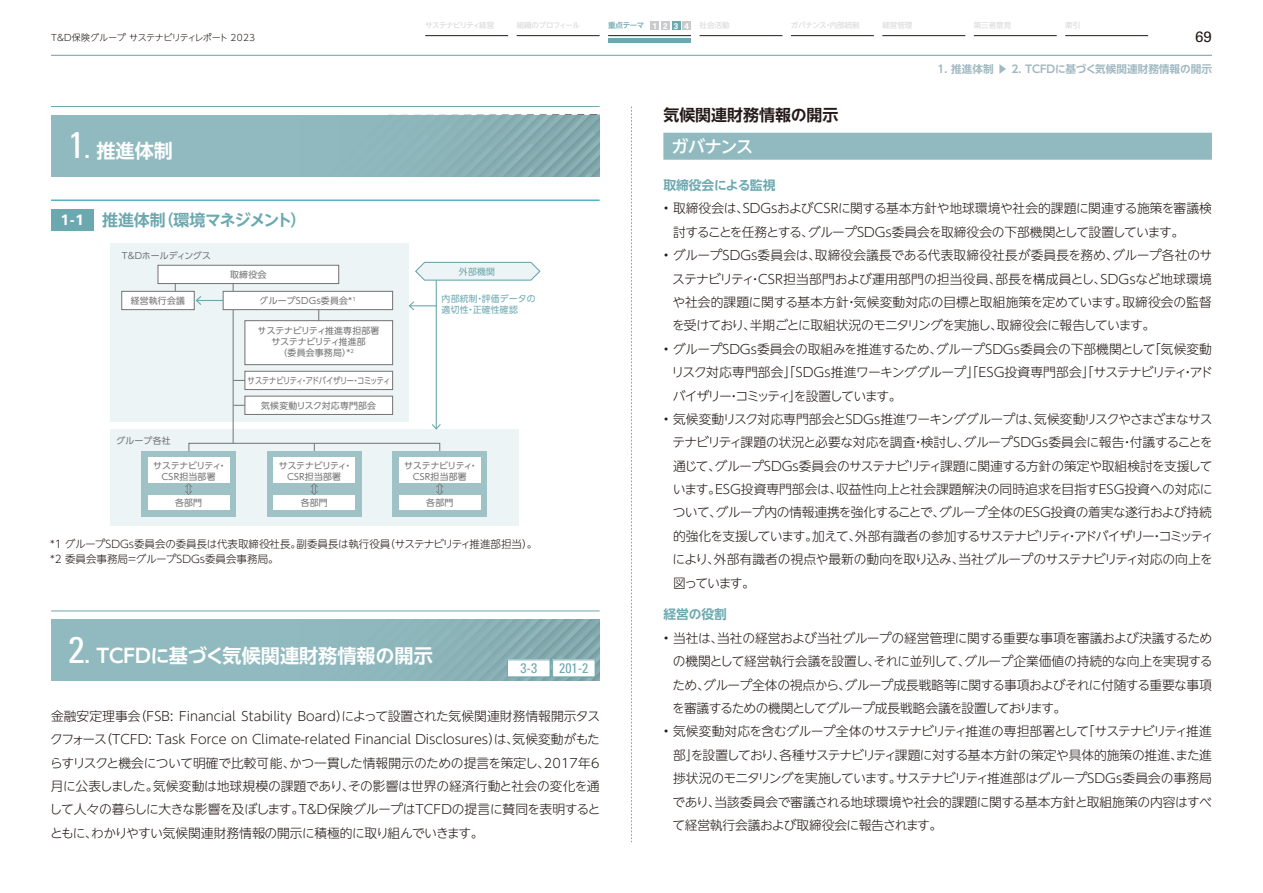
<style>
.page{position:relative;width:1263px;height:893px;background:#fff}
.page>*{position:absolute;margin:0;border:0;box-sizing:border-box;transform-origin:0 0}
.t1{font:700 19.2px "UD Shin Go NT Pro De";color:#fff}
.t2{font:500 16.95px "UD Shin Go NT Pro";letter-spacing:-.05em;color:#fff}
.t3{font:700 15.9px "UD Shin Go NT Pro De";letter-spacing:-.05em;color:#6ca8af}
.t4{font:700 15.9px "UD Shin Go NT Pro De";color:#231916}
.t5{font:15px "Univers LT Pro 55 Roman";color:#231916}
.t6{font:condensed 13.8px "Univers LTCYR 57";color:#6ca8af}
.t7{font:300 12.75px/23.4px "UD Shin Go NT Pro";letter-spacing:-.045em;color:#231916;text-align:justify}
.t8{font:300 12.75px/23.4px "UD Shin Go NT Pro";letter-spacing:-.025em;color:#231916}
.t9{font:700 12.75px "UD Shin Go NT Pro De";letter-spacing:-.005em;color:#6ca8af}
.t10{font:700 10.65px "UD Shin Go NT Pro De";color:#a0b8c1}
.t11{font:300 10.5px/15px "UD Shin Go NT Pro";color:#231916}
.t12{font:300 9px "UD Shin Go NT Pr 6 N";letter-spacing:-.045em;color:#231916}
.t13{font:8.85px/11.1px "UD Shin Go Pro";letter-spacing:.01em;color:#727272;text-align:center}
.t14{font:8.85px/11.1px "UD Shin Go Pro";letter-spacing:-.035em;color:#727272;text-align:center}
.t15{font:8.85px/10.6px "UD Shin Go Pro";letter-spacing:.025em;color:#6ca8af}
.t16{font:8.85px "UD Shin Go Pro";letter-spacing:-.06em;color:#727272;scale:.82 1}
.t17{font:500 7.5px "UD Shin Go NT Pr 6 N";letter-spacing:-.02em;color:#dcdddd}
.t18{font:500 7.5px "UD Shin Go NT Pr 6 N";letter-spacing:-.07em;color:#dcdddd}
.t19{font:500 7.5px "UD Shin Go NT Pr 6 N";letter-spacing:-.055em;color:#dcdddd}
.t20{font:500 7.5px "UD Shin Go NT Pr 6 N";letter-spacing:-.05em;color:#6ca8af}
.t21{font:5.1px "UD Shin Go Pro";color:#727272}
.s1{font-family:"Univers LTCYR 65";font-weight:700;font-size:8.25px;color:#fff}
.s2{font-family:"Univers LTCYR 57";font-weight:400;font-stretch:condensed;font-size:37.2px}
.s3{font-family:"Univers LTCYR 65";font-size:14.85px;color:#fff}
</style>
<div class="page">
<hr style="left:425px;top:35px;width:83px;height:1px;background:#231916">
<hr style="left:699px;top:35px;width:83px;height:1px;background:#231916">
<hr style="left:791px;top:35px;width:83px;height:1px;background:#231916">
<hr style="left:882px;top:35px;width:83px;height:1px;background:#231916">
<hr style="left:974px;top:35px;width:83px;height:1px;background:#231916">
<hr style="left:1065px;top:35px;width:83px;height:1px;background:#231916">
<hr style="left:608px;top:35px;width:83px;height:1px;background:#231916">
<div style="left:651px;top:21px;width:8px;height:9px;background:#c9cacb"></div>
<div style="left:661px;top:21px;width:9px;height:9px;background:#c9cacb"></div>
<div style="left:672px;top:21px;width:8px;height:9px;background:#6ca8af"></div>
<div style="left:682px;top:21px;width:9px;height:9px;background:#c9cacb"></div>
<hr style="left:517px;top:35px;width:83px;height:1px;background:#231916">
<div style="left:608px;top:38px;width:83px;height:5px;background:#6ca8af"></div>
<div style="left:110px;top:243px;width:299px;height:179px;background:#edf4f5"></div>
<div style="left:110px;top:429px;width:409px;height:97px;background:#edf4f5"></div>
<hr style="left:233px;top:284px;width:1px;height:159px;background:#727272">
<div style="left:141px;top:451px;width:95px;height:65px;background:#9fc2c7"></div>
<div style="left:148px;top:458px;width:81px;height:25px;background:#fff"></div>
<div style="left:148px;top:495px;width:81px;height:15px;background:#fff"></div>
<div style="left:158px;top:265px;width:181px;height:19px;background:#fff"></div>
<div style="left:158px;top:265px;width:181px;height:19px;border:1px solid #727272"></div>
<div style="left:223px;top:291px;width:170px;height:19px;background:#fff"></div>
<div style="left:223px;top:291px;width:170px;height:19px;border:1px solid #727272"></div>
<hr style="left:436px;top:280px;width:1px;height:149px;background:#6ca8af">
<svg style="left:432px;top:423px;width:9px;height:7px"></svg>
<svg style="left:408px;top:300px;width:29px;height:11px"></svg>
<svg style="left:195px;top:295px;width:28px;height:11px"></svg>
<svg style="left:415px;top:261px;width:126px;height:20px;background:#e0eced"></svg>
<div style="left:189px;top:443px;width:251px;height:9px;border:1px solid #727272"></div>
<div style="left:122px;top:291px;width:72px;height:19px;background:#fff"></div>
<div style="left:121px;top:291px;width:73px;height:19px;border:1px solid #727272"></div>
<div style="left:245px;top:321px;width:148px;height:44px;background:#fff"></div>
<div style="left:245px;top:320px;width:148px;height:45px;border:1px solid #727272"></div>
<div style="left:245px;top:396px;width:148px;height:18px;background:#fff"></div>
<div style="left:245px;top:396px;width:148px;height:19px;border:1px solid #727272"></div>
<svg style="left:185px;top:483px;width:7px;height:12px"></svg>
<div style="left:393px;top:451px;width:94px;height:65px;background:#9fc2c7"></div>
<div style="left:399px;top:458px;width:82px;height:25px;background:#fff"></div>
<div style="left:399px;top:495px;width:82px;height:15px;background:#fff"></div>
<svg style="left:436px;top:483px;width:7px;height:12px"></svg>
<div style="left:267px;top:451px;width:94px;height:65px;background:#9fc2c7"></div>
<div style="left:273px;top:458px;width:82px;height:25px;background:#fff"></div>
<div style="left:273px;top:495px;width:82px;height:15px;background:#fff"></div>
<svg style="left:311px;top:483px;width:7px;height:12px"></svg>
<svg style="left:233px;top:405px;width:12px;height:1px"></svg>
<svg style="left:233px;top:380px;width:12px;height:1px"></svg>
<div style="left:245px;top:371px;width:148px;height:19px;background:#fff"></div>
<div style="left:245px;top:371px;width:148px;height:19px;border:1px solid #727272"></div>
<hr style="left:51px;top:55px;width:1161px;height:1px;background:#719ba8">
<div style="left:51px;top:209px;width:43px;height:21px;background:#6ca8af"></div>
<hr style="left:51px;top:200px;width:549px;height:1px;background:#008ca6">
<div style="left:51px;top:115px;width:549px;height:61px;background:#90babf"></div>
<div style="left:51px;top:619px;width:549px;height:62px;background:#90babf"></div>
<svg style="left:441px;top:115px;width:159px;height:61px"></svg>
<svg style="left:435px;top:619px;width:165px;height:62px"></svg>
<hr style="left:51px;top:106px;width:549px;height:1px;background:#6ca8af">
<hr style="left:51px;top:611px;width:549px;height:1px;background:#6ca8af">
<svg style="left:631px;top:107px;width:1px;height:735px"></svg>
<div style="left:553px;top:660px;width:42px;height:17px;background:#fff"></div>
<div style="left:552px;top:660px;width:43px;height:17px;border:1px solid #6ca8af"></div>
<div style="left:507px;top:660px;width:43px;height:17px;background:#fff"></div>
<div style="left:507px;top:660px;width:43px;height:17px;border:1px solid #6ca8af"></div>
<div style="left:663px;top:133px;width:549px;height:27px;background:#90babf"></div>
<p class="t18" style="left:425px;top:19px;width:71px">サステナビリティ経営</p>
<p class="t19" style="left:517px;top:19px;width:65px">組織のプロフィール</p>
<p class="t20" style="left:608px;top:19px;width:82px">重点テーマ <span class="s1">1 2 3 4</span></p>
<p class="t17" style="left:699px;top:19px;width:31px">社会活動</p>
<p class="t17" style="left:791px;top:19px;width:70px">ガバナンス・内部統制</p>
<p class="t17" style="left:882px;top:19px;width:31px">経営管理</p>
<p class="t17" style="left:974px;top:19px;width:39px">第三者意見</p>
<p class="t17" style="left:1065px;top:19px;width:16px">索引</p>
<p class="t12" style="left:51px;top:30px;width:206px">T&amp;D保険グループ サステナビリティレポート 2023</p>
<p class="t5" style="left:1195px;top:26px;width:18px">69</p>
<h1 class="t1" style="left:68px;top:135px;width:106px"><span class="s2">1</span>. 推進体制</h1>
<p class="t3" style="left:61px;top:207px;width:247px"><span class="s3">1-1</span> 推進体制（環境マネジメント）</p>
<p class="t13" style="left:122px;top:249px;width:91px">T&amp;Dホールディングス</p>
<p class="t13" style="left:230px;top:269px;width:38px">取締役会</p>
<p class="t15" style="left:459px;top:266px;width:38px">外部機関</p>
<p class="t13" style="left:260px;top:295px;width:94px">グループSDGs委員会*</p>
<p class="t15" style="left:442px;top:293px;width:95px">内部統制・評価データの適切性・正確性確認</p>
<p class="t13" style="left:131px;top:295px;width:56px">経営執行会議</p>
<p class="t21" style="left:352px;top:295px;width:5px">1</p>
<p class="t13" style="left:258px;top:325px;width:123px">サステナビリティ推進専担部署サステナビリティ推進部<br>（委員会事務局）*<sup>2</sup></p>
<p class="t16" style="left:248px;top:373px;width:176px">サステナビリティ・アドバイザリー・コミッティ</p>
<p class="t13" style="left:116px;top:435px;width:56px">グループ各社</p>
<p class="t14" style="left:153px;top:459px;width:75px">サステナビリティ・<br>ＣＳＲ担当部署</p>
<p class="t13" style="left:175px;top:497px;width:29px">各部門</p>
<p class="t13" style="left:261px;top:399px;width:116px">気候変動リスク対応専門部会</p>
<p class="t14" style="left:279px;top:459px;width:75px">サステナビリティ・<br>ＣＳＲ担当部署</p>
<p class="t13" style="left:301px;top:497px;width:29px">各部門</p>
<p class="t14" style="left:404px;top:459px;width:75px">サステナビリティ・<br>ＣＳＲ担当部署</p>
<p class="t13" style="left:426px;top:497px;width:29px">各部門</p>
<p class="t11" style="left:50px;top:536px;width:489px">*1 グループSDGs委員会の委員長は代表取締役社長。副委員長は執行役員（サステナビリティ推進部担当）。*2 委員会事務局=グループSDGs委員会事務局。</p>
<h1 class="t1" style="left:68px;top:640px;width:366px"><span class="s2">2</span>. TCFDに基づく気候関連財務情報の開示</h1>
<p class="t6" style="left:520px;top:659px;width:18px">3-3</p>
<p class="t6" style="left:559px;top:659px;width:31px">201-2</p>
<p class="t7" style="left:50px;top:704px;width:552px">金融安定理事会（FSB: Financial Stability Board）によって設置された気候関連財務情報開示タスクフォース（TCFD: Task Force on Climate-related Financial Disclosures）は、気候変動がもたらすリスクと機会について明確で比較可能、かつ一貫した情報開示のための提言を策定し、2017年6月に公表しました。気候変動は地球規模の課題であり、その影響は世界の経済行動と社会の変化を通して人々の暮らしに大きな影響を及ぼします。T＆D保険グループはTCFDの提言に賛同を表明するとともに、わかりやすい気候関連財務情報の開示に積極的に取り組んでいきます。</p>
<p class="t10" style="left:937px;top:61px;width:276px">1. 推進体制 ▶ 2. TCFDに基づく気候関連財務情報の開示</p>
<p class="t4" style="left:663px;top:102px;width:177px">気候関連財務情報の開示</p>
<h2 class="t2" style="left:671px;top:133px;width:83px">ガバナンス</h2>
<p class="t9" style="left:663px;top:175px;width:114px">取締役会による監視</p>
<p class="t8" style="left:673px;top:196px;width:540px;text-indent:-10px">• 取締役会は、SDGsおよびCSRに関する基本方針や地球環境や社会的課題に関連する施策を審議検討することを任務とする、グループSDGs委員会を取締役会の下部機関として設置しています。</p>
<p class="t7" style="left:672px;top:243px;width:542px;text-indent:-9px">• グループSDGs委員会は、取締役会議長である代表取締役社長が委員長を務め、グループ各社のサステナビリティ・CSR担当部門および運用部門の担当役員、部長を構成員とし、SDGsなど地球環境や社会的課題に関する基本方針・気候変動対応の目標と取組施策を定めています。取締役会の監督を受けており、半期ごとに取組状況のモニタリングを実施し、取締役会に報告しています。</p>
<p class="t7" style="left:672px;top:337px;width:543px;text-indent:-8px">• グループＳＤＧｓ委員会の取組みを推進するため、グループＳＤＧｓ委員会の下部機関として「気候変動リスク対応専門部会」「ＳＤＧｓ推進ワーキンググループ」「ＥＳＧ投資専門部会」「サステナビリティ・アドバイザリー・コミッティ」を設置しています。</p>
<p class="t7" style="left:672px;top:407px;width:543px;text-align:left;text-indent:-9px">• 気候変動リスク対応専門部会とＳＤＧｓ推進ワーキンググループは、気候変動リスクやさまざまなサステナビリティ課題の状況と必要な対応を調査・検討し、グループＳＤＧｓ委員会に報告・付議することを通じて、グループＳＤＧｓ委員会のサステナビリティ課題に関連する方針の策定や取組検討を支援しています。ＥＳＧ投資専門部会は、収益性向上と社会課題解決の同時追求を目指すＥＳＧ投資への対応について、グループ内の情報連携を強化することで、グループ全体のＥＳＧ投資の着実な遂行および持続的強化を支援しています。加えて、外部有識者の参加するサステナビリティ・アドバイザリー・コミッティにより、外部有識者の視点や最新の動向を取り込み、当社グループのサステナビリティ対応の向上を図っています。</p>
<p class="t9" style="left:663px;top:604px;width:65px">経営の役割</p>
<p class="t7" style="left:672px;top:626px;width:542px;text-indent:-9px">• 当社は、当社の経営および当社グループの経営管理に関する重要な事項を審議および決議するための機関として経営執行会議を設置し、それに並列して、グループ企業価値の持続的な向上を実現するため、グループ全体の視点から、グループ成長戦略等に関する事項およびそれに付随する重要な事項を審議するための機関としてグループ成長戦略会議を設置しております。</p>
<p class="t7" style="left:673px;top:719px;width:541px;text-indent:-9px">• 気候変動対応を含むグループ全体のサステナビリティ推進の専担部署として「サステナビリティ推進部」を設置しており、各種サステナビリティ課題に対する基本方針の策定や具体的施策の推進、また進捗状況のモニタリングを実施しています。サステナビリティ推進部はグループＳＤＧｓ委員会の事務局であり、当該委員会で審議される地球環境や社会的課題に関する基本方針と取組施策の内容はすべて経営執行会議および取締役会に報告されます。</p>
</div>
